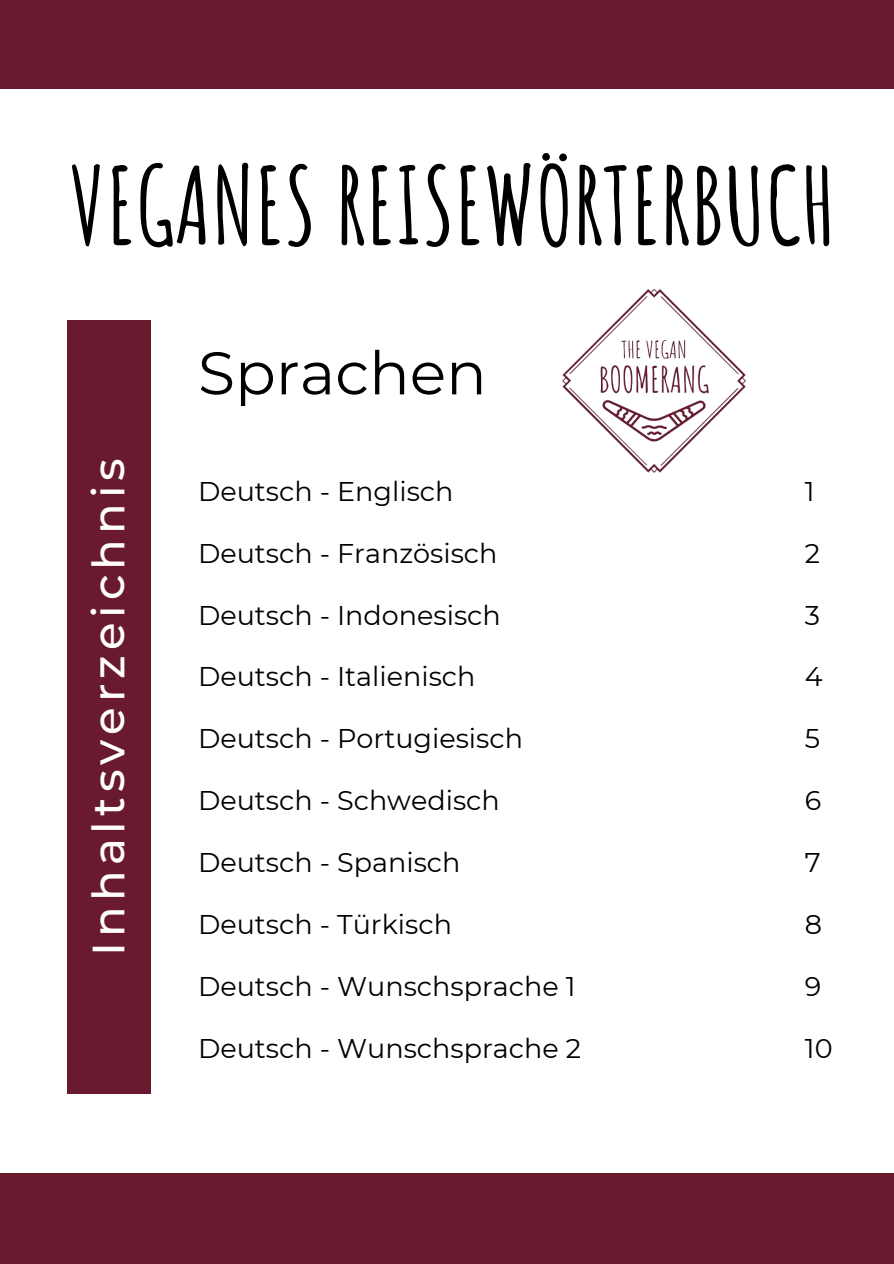
<style>
.page{position:relative;width:894px;height:1264px;background:#fff}
.page>*{position:absolute;margin:0;border:0;box-sizing:border-box;transform-origin:0 0}
.t1{font:700 105.15px "Amatic SC";color:#000}
.t2{font:60px "Montserrat";color:#000}
.t3{font:500 45px "Montserrat";letter-spacing:.11em;color:#fff}
.t4{font:27px "Montserrat";color:#000}
</style>
<div class="page">
<div style="left:67px;top:320px;width:83px;height:773px;background:#6a1a2f"></div>
<div style="left:0;top:1172px;width:893px;height:91px;background:#6a1a2f"></div>
<div style="left:0;top:0;width:893px;height:89px;background:#6a1a2f"></div>
<img style="left:562px;top:290px;width:184px;height:183px">
<p class="t1" style="left:70px;top:138px;width:767px">VEGANES REISEWÖRTERBUCH</p>
<p class="t3" style="left:81px;top:955px;width:499px;rotate:-90deg">Inhaltsverzeichnis</p>
<p class="t2" style="left:198px;top:336px;width:290px">Sprachen</p>
<p class="t4" style="left:198px;top:474px;width:257px">Deutsch - Englisch</p>
<p class="t4" style="left:198px;top:536px;width:301px">Deutsch - Französisch</p>
<p class="t4" style="left:198px;top:598px;width:304px">Deutsch - Indonesisch</p>
<p class="t4" style="left:198px;top:660px;width:279px">Deutsch - Italienisch</p>
<p class="t4" style="left:198px;top:722px;width:326px">Deutsch - Portugiesisch</p>
<p class="t4" style="left:198px;top:784px;width:303px">Deutsch - Schwedisch</p>
<p class="t4" style="left:198px;top:846px;width:264px">Deutsch - Spanisch</p>
<p class="t4" style="left:198px;top:908px;width:255px">Deutsch - Türkisch</p>
<p class="t4" style="left:198px;top:970px;width:379px">Deutsch - Wunschsprache 1</p>
<p class="t4" style="left:198px;top:1032px;width:384px">Deutsch - Wunschsprache 2</p>
<p class="t4" style="left:804px;top:474px;width:11px">1</p>
<p class="t4" style="left:804px;top:536px;width:17px">2</p>
<p class="t4" style="left:804px;top:598px;width:17px">3</p>
<p class="t4" style="left:804px;top:660px;width:19px">4</p>
<p class="t4" style="left:804px;top:722px;width:17px">5</p>
<p class="t4" style="left:804px;top:784px;width:18px">6</p>
<p class="t4" style="left:804px;top:846px;width:17px">7</p>
<p class="t4" style="left:804px;top:908px;width:19px">8</p>
<p class="t4" style="left:804px;top:970px;width:18px">9</p>
<p class="t4" style="left:804px;top:1032px;width:29px">10</p>
</div>
